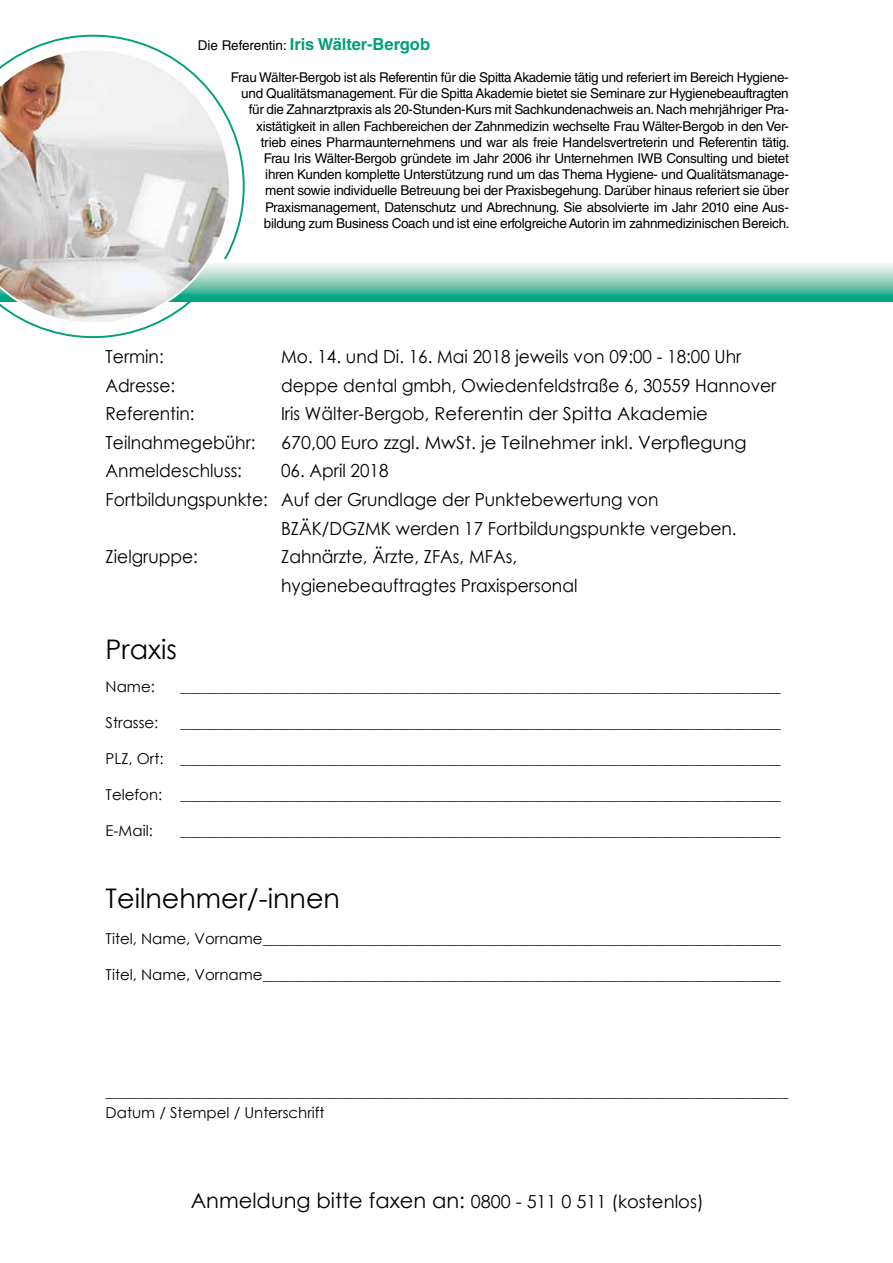
<style>
.page{position:relative;width:893px;height:1263px;background:#fff}
.page>*{position:absolute;margin:0;border:0;box-sizing:border-box;transform-origin:0 0}
.t1{font:27px "Century Gothic";color:#000}
.t2{font:18px/28.5px "Century Gothic";color:#000;scale:.95 1}
.t3{font:18px "Century Gothic";color:#000}
.t4{font:700 16.5px "Helvetica LT Std";color:#00a07a}
.t5{font:15px/20.7px "Century Gothic";color:#000}
.t6{font:13.5px/16.2px "Helvetica LT Std";letter-spacing:-.02em;color:#000;text-align:right}
.s1{font-weight:400;font-size:13.5px;color:#000}
.s2{font-size:21px}
</style>
<div class="page">
<svg style="left:29px;top:35px;width:216px;height:303px"></svg>
<svg style="left:231px;top:259px;width:662px;height:43px;background:#8bd0be"></svg>
<svg style="left:0;top:48px;width:231px;height:276px"></svg>
<p class="t4" style="left:198px;top:34px;width:234px"><span class="s1">Die Referentin:</span> Iris Wälter-Bergob</p>
<p class="t6" style="left:231px;top:69px;width:560px">Frau Wälter-Bergob ist als Referentin für die Spitta Akademie tätig und referiert im Bereich Hygiene&shy;und Qualitätsmanagement. Für die Spitta Akademie bietet sie Seminare zur Hygienebeauftragten für die Zahnarztpraxis als 20-Stunden-Kurs mit Sachkundenachweis an. Nach mehrjähriger Pra&shy;xistätigkeit in allen Fachbereichen der Zahnmedizin wechselte Frau Wälter-Bergob in den Ver&shy;trieb eines Pharmaunternehmens und war als freie Handelsvertreterin und Referentin tätig.<br>Frau Iris Wälter-Bergob gründete im Jahr 2006 ihr Unternehmen IWB Consulting und bietet<br>ihren Kunden komplette Unterstützung rund um das Thema Hygiene- und Qualitätsmanage-<br>ment sowie individuelle Betreuung bei der Praxisbegehung. Darüber hinaus referiert sie über Praxismanagement, Datenschutz und Abrechnung. Sie absolvierte im Jahr 2010 eine Aus&shy;bildung zum Business Coach und ist eine erfolgreiche Autorin im zahnmedizinischen Bereich.</p>
<h2 class="t2" style="left:106px;top:342px;width:63px">Termin:</h2>
<h2 class="t2" style="left:281px;top:342px;width:486px">Mo. 14. und Di. 16. Mai 2018 jeweils von 09:00 - 18:00 Uhr</h2>
<h2 class="t2" style="left:106px;top:371px;width:75px">Adresse:</h2>
<h2 class="t2" style="left:281px;top:371px;width:523px">deppe dental gmbh, Owiedenfeldstraße 6, 30559 Hannover</h2>
<h2 class="t2" style="left:106px;top:399px;width:95px">Referentin:</h2>
<h2 class="t2" style="left:281px;top:399px;width:451px">Iris Wälter-Bergob, Referentin der Spitta Akademie</h2>
<h2 class="t2" style="left:106px;top:428px;width:159px">Teilnahmegebühr:</h2>
<h2 class="t3" style="left:281px;top:430px;width:467px">670,00 Euro zzgl. MwSt. je Teilnehmer inkl. Verpflegung</h2>
<h2 class="t2" style="left:106px;top:456px;width:145px">Anmeldeschluss:</h2>
<h2 class="t2" style="left:281px;top:456px;width:115px">06. April 2018</h2>
<h2 class="t2" style="left:106px;top:485px;width:583px">Fortbildungspunkte: Auf der Grundlage der Punktebewertung von</h2>
<h2 class="t2" style="left:281px;top:513px;width:481px">BZÄK/DGZMK werden 17 Fortbildungspunkte vergeben.</h2>
<h2 class="t2" style="left:106px;top:542px;width:99px">Zielgruppe:</h2>
<h2 class="t2" style="left:281px;top:542px;width:313px">Zahnärzte, Ärzte, ZFAs, MFAs, hygienebeauftragtes Praxispersonal</h2>
<h1 class="t1" style="left:106px;top:630px;width:73px">Praxis</h1>
<p class="t5" style="left:106px;top:676px;width:51px">Name:</p>
<p class="t5" style="left:181px;top:676px;width:601px">________________________________________________________________________________</p>
<p class="t5" style="left:106px;top:712px;width:54px">Strasse:</p>
<p class="t5" style="left:181px;top:712px;width:601px">________________________________________________________________________________</p>
<p class="t5" style="left:106px;top:748px;width:676px">PLZ, Ort: ________________________________________________________________________________</p>
<p class="t5" style="left:106px;top:784px;width:676px">Telefon: ________________________________________________________________________________</p>
<p class="t5" style="left:106px;top:820px;width:49px">E-Mail:</p>
<p class="t5" style="left:181px;top:820px;width:601px">________________________________________________________________________________</p>
<h1 class="t1" style="left:106px;top:879px;width:236px">Teilnehmer/-innen</h1>
<p class="t5" style="left:106px;top:928px;width:676px">Titel, Name, Vorname_____________________________________________________________________</p>
<p class="t5" style="left:106px;top:964px;width:676px">Titel, Name, Vorname_____________________________________________________________________</p>
<p class="t5" style="left:106px;top:1081px;width:684px">___________________________________________________________________________________________<br>Datum / Stempel / Unterschrift</p>
<h2 class="t3" style="left:191px;top:1188px;width:514px"><span class="s2">Anmeldung bitte faxen an:</span> 0800 - 511 0 511 (kostenlos)</h2>
</div>
